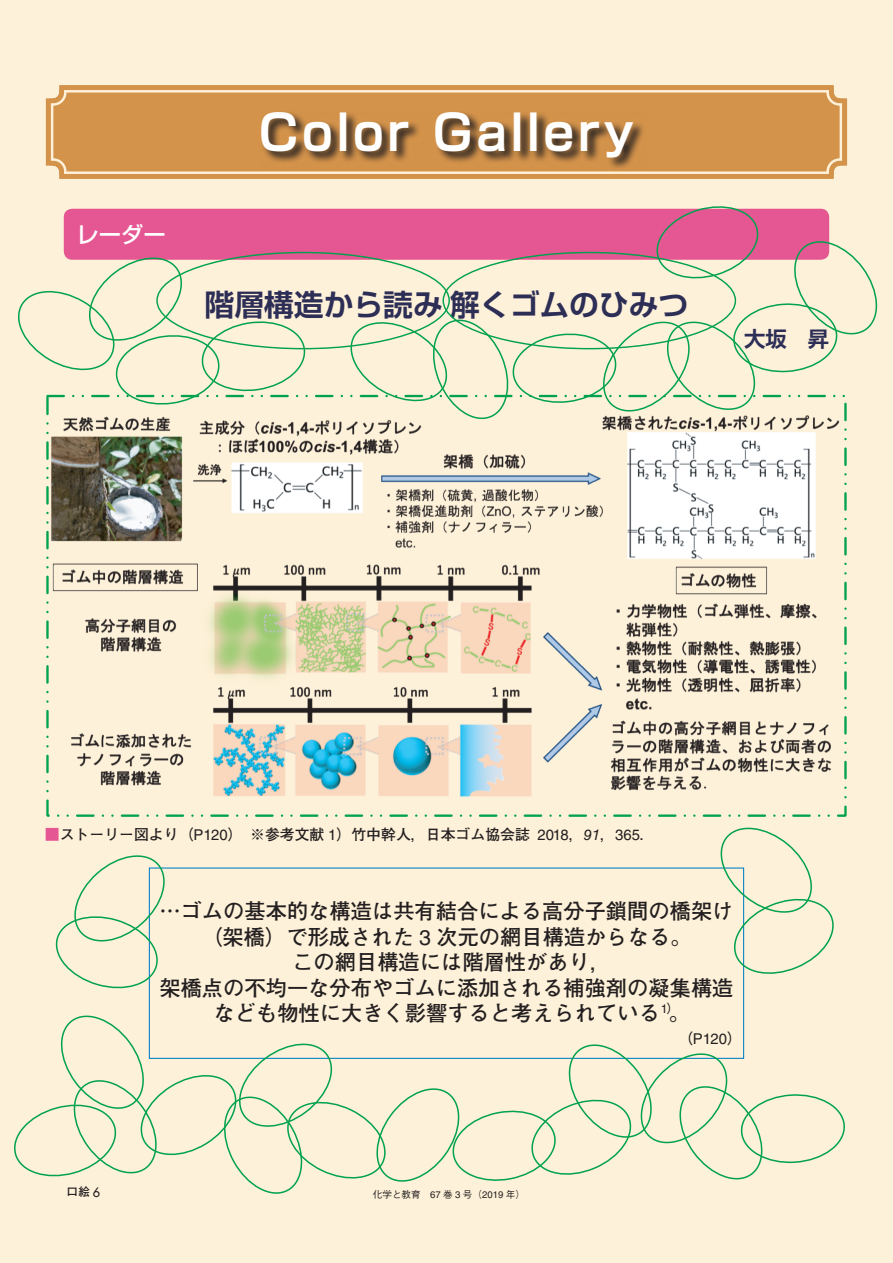
<style>
.page{position:relative;width:893px;height:1263px;background:#fef1d9}
.page>*{position:absolute;margin:0;border:0;box-sizing:border-box;transform-origin:0 0}
.t1{font:700 48.9px "Shin Go Pr 6 De";letter-spacing:.075em;color:#fff}
.t2{font:700 29.7px "Shin Go Pr 6 De";color:#2d2e56}
.t3{font:500 22.35px "Shin Go Pr 6";color:#fff}
.t4{font:700 21.3px/25.5px "Futo Go B101 Pr 6";color:#231f20;text-align:center}
.t5{font:700 21.3px "Shin Go Pr 6 De";color:#2d2e56}
.t6{font:700 14.85px "Futo Go B101 Pr 6";color:#231f20}
.t7{font:14.85px "Helvetica LT Std";color:#231f20}
.t8{font:700 11.7px "Futo Go B101 Pr 6";color:#231f20}
.t9{font:500 9.6px "Gothic BBB Pr 6";color:#231f20}
.s1{font-size:29.7px}
.s2{color:#e55793}
.s3{font-family:"Helvetica LT Std";font-weight:400}
.s4{font-family:"Helvetica LT Std";font-weight:400;font-style:italic}
.s5{font-family:"Futo Go B101 Pr 6";font-weight:700}
.s6{font-family:"Futura Std";font-weight:500;font-size:12.75px}
</style>
<div class="page">
<svg style="left:46px;top:85px;width:801px;height:94px;background:#d79b57"></svg>
<svg style="left:261px;top:111px;width:385px;height:59px;background:#ac7840"></svg>
<img style="left:51px;top:416px;width:789px;height:381px">
<div style="left:64px;top:209px;width:765px;height:51px;background:#e55793;border-radius:9px"></div>
<svg style="left:18px;top:253px;width:291px;height:156px"></svg>
<svg style="left:345px;top:206px;width:532px;height:213px"></svg>
<svg style="left:715px;top:828px;width:119px;height:150px"></svg>
<svg style="left:14px;top:1008px;width:831px;height:186px"></svg>
<svg style="left:55px;top:855px;width:117px;height:137px"></svg>
<p class="t3" style="left:77px;top:216px;width:91px">レーダー</p>
<h1 class="t1" style="left:259px;top:92px;width:377px">Color Gallery</h1>
<h2 class="t2" style="left:205px;top:280px;width:485px">階層構造から読み解くゴムのひみつ</h2>
<p class="t5" style="left:685px;top:321px;width:146px"><span class="s1">　　</span>大坂　昇</p>
<p class="t6" style="left:45px;top:822px;width:612px"><span class="s2">■</span>ストーリー図より（<span class="s3">P120</span>）　※参考文献 <span class="s3">1</span>）竹中幹人，日本ゴム協会誌 <span class="s3">2018</span>，<span class="s4">91</span>，<span class="s3">365</span>．</p>
<p class="t4" style="left:159px;top:897px;width:576px">…ゴムの基本的な構造は共有結合による高分子鎖間の橋架け（架橋）で形成された <span class="s3">3</span> 次元の網目構造からなる。<br>この網目構造には階層性があり，<br>架橋点の不均一な分布やゴムに添加される補強剤の凝集構造なども物性に大きく影響すると考えられている<sup>1</sup><sup>）</sup>。</p>
<p class="t7" style="left:678px;top:1030px;width:65px"><span class="s5">（</span>P120<span class="s5">）</span></p>
<p class="t8" style="left:66px;top:1183px;width:35px">口絵 <span class="s6">6</span></p>
<p class="t9" style="left:373px;top:1187px;width:154px">化学と教育　<span class="s3">67</span> 巻 <span class="s3">3</span> 号（<span class="s3">2019</span> 年）</p>
</div>
